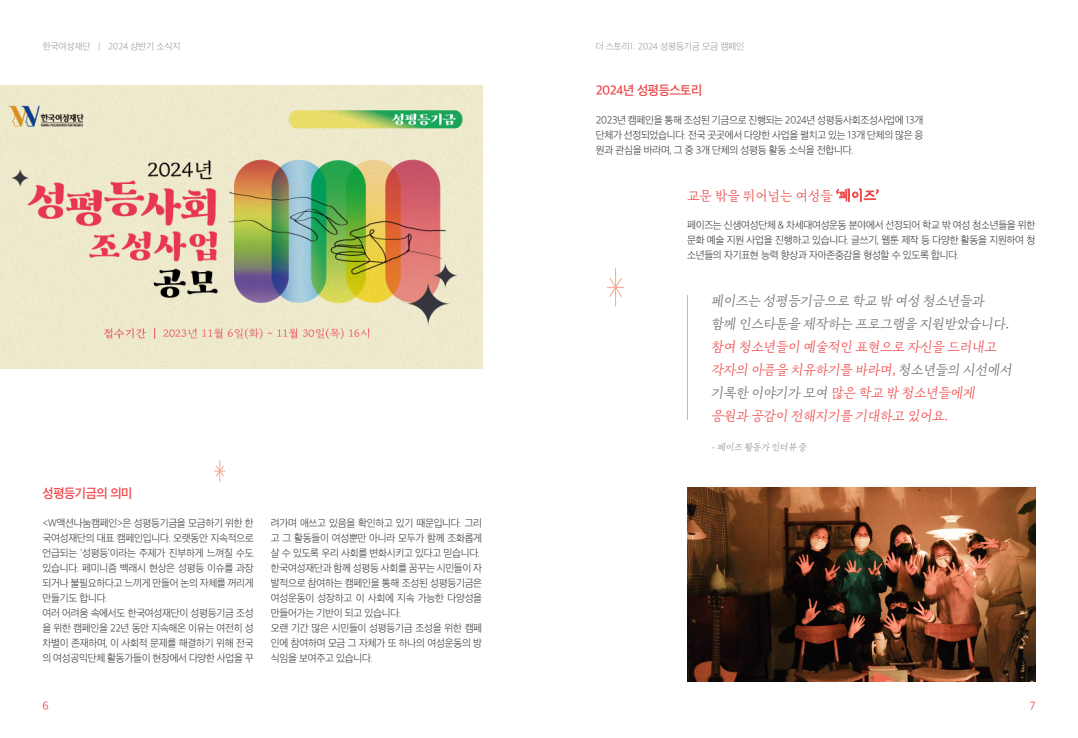
<style>
.page{position:relative;width:1078px;height:738px;background:#fff}
.page>*{position:absolute;margin:0;border:0;box-sizing:border-box;transform-origin:0 0}
.t1{font:13px/23px "SD Jeongche 030";letter-spacing:-.02em;color:#ef4a4c}
.t2{font:13px "SD Jeongche 030";color:#6c6d70}
.t3{font:12.5px "SD Gothic Neoa f Sm";letter-spacing:-.03em;color:#ef4a4c}
.t4{font:11px "SD Gothic Neoa c Lt";color:#ef4a4c}
.t5{font:10px/15px "SD Gothic Neoa b Ult Lt";letter-spacing:-.03em;color:#312f30;text-align:justify}
.t6{font:9px "SD Gothic Neoa b Ult Lt";letter-spacing:-.02em;color:#939598}
.t7{font:9px "SD Jeongche 030";color:#939598}
.s1{color:#6c6d70}
</style>
<div class="page">
<img style="left:0;top:85px;width:482px;height:283px">
<svg style="left:214px;top:460px;width:11px;height:21px"></svg>
<svg style="left:607px;top:278px;width:17px;height:19px"></svg>
<hr style="left:615px;top:268px;width:1px;height:38px;background:#f7a494">
<hr style="left:687px;top:295px;width:1px;height:124px;background:#f7a494">
<img style="left:687px;top:487px;width:348px;height:193px">
<p class="t6" style="left:43px;top:42px;width:139px">한국여성재단　|　2024 상반기 소식지</p>
<p class="t3" style="left:43px;top:486px;width:91px">성평등기금의 의미</p>
<p class="t5" style="left:43px;top:514px;width:213px">&lt;W액션나눔캠페인&gt;은 성평등기금을 모금하기 위한 한 국여성재단의 대표 캠페인입니다. 오랫동안 지속적으로 언급되는 ‘성평등’이라는 주제가 진부하게 느껴질 수도 있습니다. 페미니즘 백래시 현상은 성평등 이슈를 과장 되거나 불필요하다고 느끼게 만들어 논의 자체를 꺼리게 만들기도 합니다.</p>
<p class="t5" style="left:43px;top:604px;width:213px">여러 어려움 속에서도 한국여성재단이 성평등기금 조성 을 위한 캠페인을 22년 동안 지속해온 이유는 여전히 성 차별이 존재하며, 이 사회적 문제를 해결하기 위해 전국 의 여성공익단체 활동가들이 현장에서 다양한 사업을 꾸</p>
<p class="t5" style="left:271px;top:514px;width:213px">려가며 애쓰고 있음을 확인하고 있기 때문입니다. 그리 고 그 활동들이 여성뿐만 아니라 모두가 함께 조화롭게 살 수 있도록 우리 사회를 변화시키고 있다고 믿습니다.</p>
<p class="t5" style="left:271px;top:559px;width:213px">한국여성재단과 함께 성평등 사회를 꿈꾸는 시민들이 자 발적으로 참여하는 캠페인을 통해 조성된 성평등기금은 여성운동이 성장하고 이 사회에 지속 가능한 다양성을 만들어가는 기반이 되고 있습니다.</p>
<p class="t5" style="left:271px;top:619px;width:213px">오랜 기간 많은 시민들이 성평등기금 조성을 위한 캠페 인에 참여하며 모금 그 자체가 또 하나의 여성운동의 방 식임을 보여주고 있습니다.</p>
<p class="t6" style="left:595px;top:42px;width:150px">더 스토리1: 2024 성평등기금 모금 캠페인</p>
<p class="t3" style="left:595px;top:84px;width:108px">2024년 성평등스토리</p>
<p class="t5" style="left:595px;top:112px;width:329px">2023년 캠페인을 통해 조성된 기금으로 진행되는 2024년 성평등사회조성사업에 13개 단체가 선정되었습니다. 전국 곳곳에서 다양한 사업을 펼치고 있는 13개 단체의 많은 응 원과 관심을 바라며, 그 중 3개 단체의 성평등 활동 소식을 전합니다.</p>
<p class="t1" style="left:687px;top:183px;width:193px">교문 밖을 뛰어넘는 여성들 ‘페이즈’</p>
<p class="t5" style="left:687px;top:217px;width:350px">페이즈는 신생여성단체 &amp; 차세대여성운동 분야에서 선정되어 학교 밖 여성 청소년들을 위한 문화 예술 지원 사업을 진행하고 있습니다. 글쓰기, 웹툰 제작 등 다양한 활동을 지원하여 청 소년들의 자기표현 능력 향상과 자아존중감을 형성할 수 있도록 합니다.</p>
<p class="t2" style="left:711px;top:292px;width:280px">페이즈는 성평등기금으로 학교 밖 여성 청소년들과</p>
<p class="t2" style="left:711px;top:315px;width:304px">함께 인스타툰을 제작하는 프로그램을 지원받았습니다.</p>
<p class="t1" style="left:711px;top:334px;width:292px">참여 청소년들이 예술적인 표현으로 자신을 드러내고</p>
<p class="t1" style="left:711px;top:357px;width:308px">각자의 아픔을 치유하기를 바라며,<span class="s1">청소년들의 시선에서 기록한 이야기가 모여</span> 많은 학교 밖 청소년들에게</p>
<p class="t1" style="left:711px;top:403px;width:243px">응원과 공감이 전해지기를 기대하고 있어요.</p>
<p class="t7" style="left:711px;top:441px;width:101px">-페이즈 활동가 인터뷰 중</p>
<p class="t4" style="left:43px;top:699px;width:8px">6</p>
<p class="t4" style="left:1029px;top:699px;width:7px">7</p>
</div>
